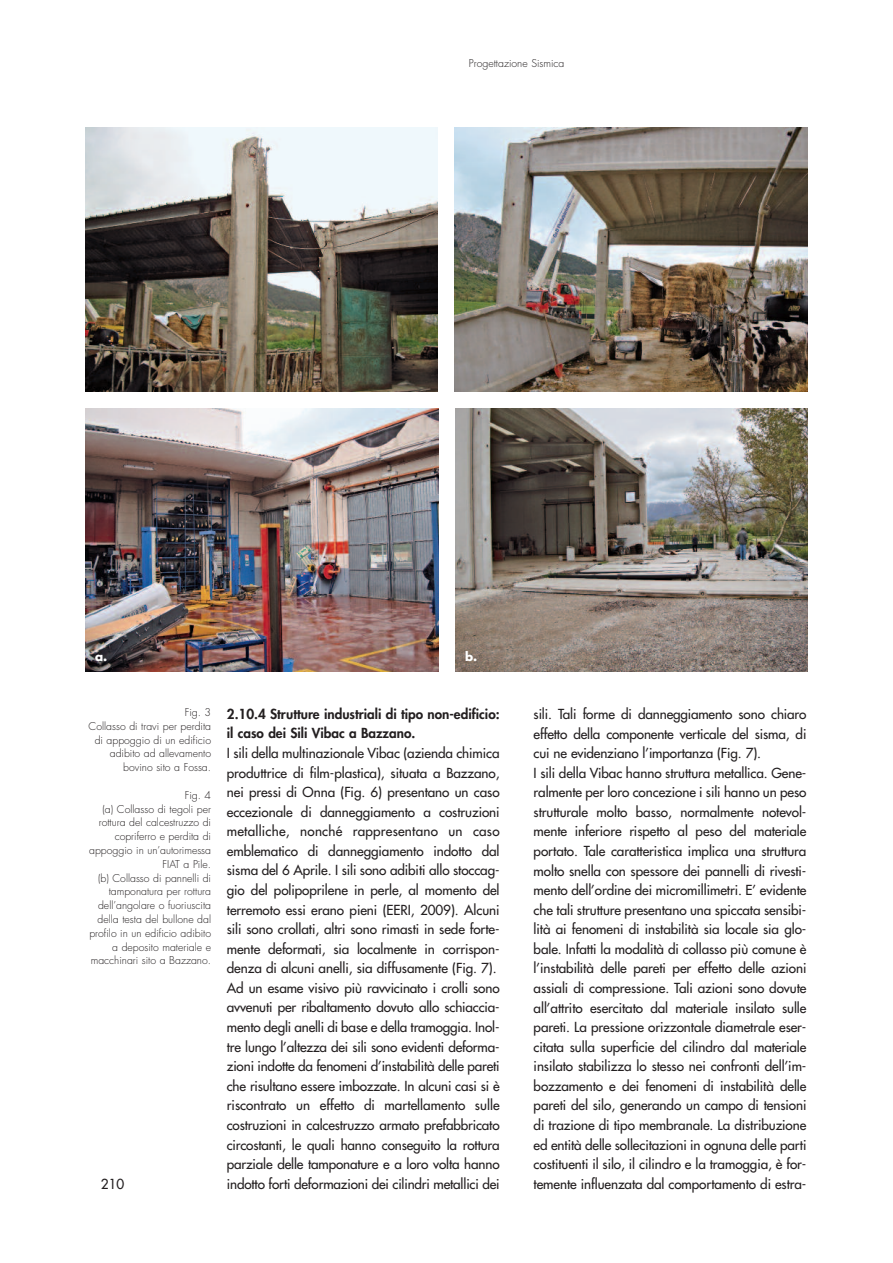
<style>
.page{position:relative;width:893px;height:1263px;background:#fff}
.page>*{position:absolute;margin:0;border:0;box-sizing:border-box;transform-origin:0 0}
.t1{font:13.5px/19.5px "Futura";letter-spacing:-.005em;color:#231f20}
.t2{font:800 13.5px/19.6px "Futura";color:#231f20}
.t3{font:700 12px "Futura";color:#fff}
.t4{font:300 10.5px/13.8px "Futura";color:#231f20;text-align:right}
</style>
<div class="page">
<img style="left:85px;top:128px;width:353px;height:263px">
<img style="left:455px;top:128px;width:353px;height:263px">
<img style="left:85px;top:408px;width:353px;height:264px">
<img style="left:455px;top:408px;width:353px;height:264px">
<p class="t4" style="left:469px;top:57px;width:97px">Progettazione Sismica</p>
<p class="t3" style="left:95px;top:651px;width:14px">a.</p>
<p class="t3" style="left:465px;top:651px;width:14px">b.</p>
<p class="t4" style="left:89px;top:706px;width:124px">Fig. 3<br>Collasso di travi per perdita di appoggio di un edificio adibito ad allevamento bovino sito a Fossa.</p>
<p class="t4" style="left:89px;top:789px;width:123px">Fig. 4<br>(a) Collasso di tegoli per rottura del calcestruzzo di copriferro e perdita di appoggio in un’autorimessa<br>FIAT a Pile.<br>(b) Collasso di pannelli di tamponatura per rottura dell’angolare o fuoriuscita della testa del bullone dal profilo in un edificio adibito a deposito materiale e macchinari sito a Bazzano.</p>
<p class="t1" style="left:101px;top:1175px;width:25px">210</p>
<p class="t2" style="left:227px;top:705px;width:274px">2.10.4 Strutture industriali di tipo non-edificio: il caso dei Sili Vibac a Bazzano.</p>
<p class="t1" style="left:227px;top:744px;width:274px">I sili della multinazionale Vibac (azienda chimica produttrice di film-plastica), situata a Bazzano, nei pressi di Onna (Fig. 6) presentano un caso eccezionale di danneggiamento a costruzioni metalliche, nonché rappresentano un caso emblematico di danneggiamento indotto dal sisma del 6 Aprile. I sili sono adibiti allo stoccag&shy;gio del polipoprilene in perle, al momento del terremoto essi erano pieni (EERI, 2009). Alcuni sili sono crollati, altri sono rimasti in sede forte&shy;mente deformati, sia localmente in corrispon&shy;denza di alcuni anelli, sia diffusamente (Fig. 7).<br>Ad un esame visivo più ravvicinato i crolli sono avvenuti per ribaltamento dovuto allo schiaccia&shy;mento degli anelli di base e della tramoggia. Inol&shy;tre lungo l’altezza dei sili sono evidenti deforma&shy;zioni indotte da fenomeni d’instabilità delle pareti che risultano essere imbozzate. In alcuni casi si è riscontrato un effetto di martellamento sulle costruzioni in calcestruzzo armato prefabbricato circostanti, le quali hanno conseguito la rottura parziale delle tamponature e a loro volta hanno indotto forti deformazioni dei cilindri metallici dei</p>
<p class="t1" style="left:534px;top:705px;width:274px">sili. Tali forme di danneggiamento sono chiaro effetto della componente verticale del sisma, di cui ne evidenziano l’importanza (Fig. 7).<br>I sili della Vibac hanno struttura metallica. Gene&shy;ralmente per loro concezione i sili hanno un peso strutturale molto basso, normalmente notevol&shy;mente inferiore rispetto al peso del materiale portato. Tale caratteristica implica una struttura molto snella con spessore dei pannelli di rivesti&shy;mento dell’ordine dei micromillimetri. E’ evidente che tali strutture presentano una spiccata sensibi&shy;lità ai fenomeni di instabilità sia locale sia glo&shy;bale. Infatti la modalità di collasso più comune è l’instabilità delle pareti per effetto delle azioni assiali di compressione. Tali azioni sono dovute all’attrito esercitato dal materiale insilato sulle pareti. La pressione orizzontale diametrale eser&shy;citata sulla superficie del cilindro dal materiale insilato stabilizza lo stesso nei confronti dell’im&shy;bozzamento e dei fenomeni di instabilità delle pareti del silo, generando un campo di tensioni di trazione di tipo membranale. La distribuzione ed entità delle sollecitazioni in ognuna delle parti costituenti il silo, il cilindro e la tramoggia, è for&shy;temente influenzata dal comportamento di estra-</p>
</div>
